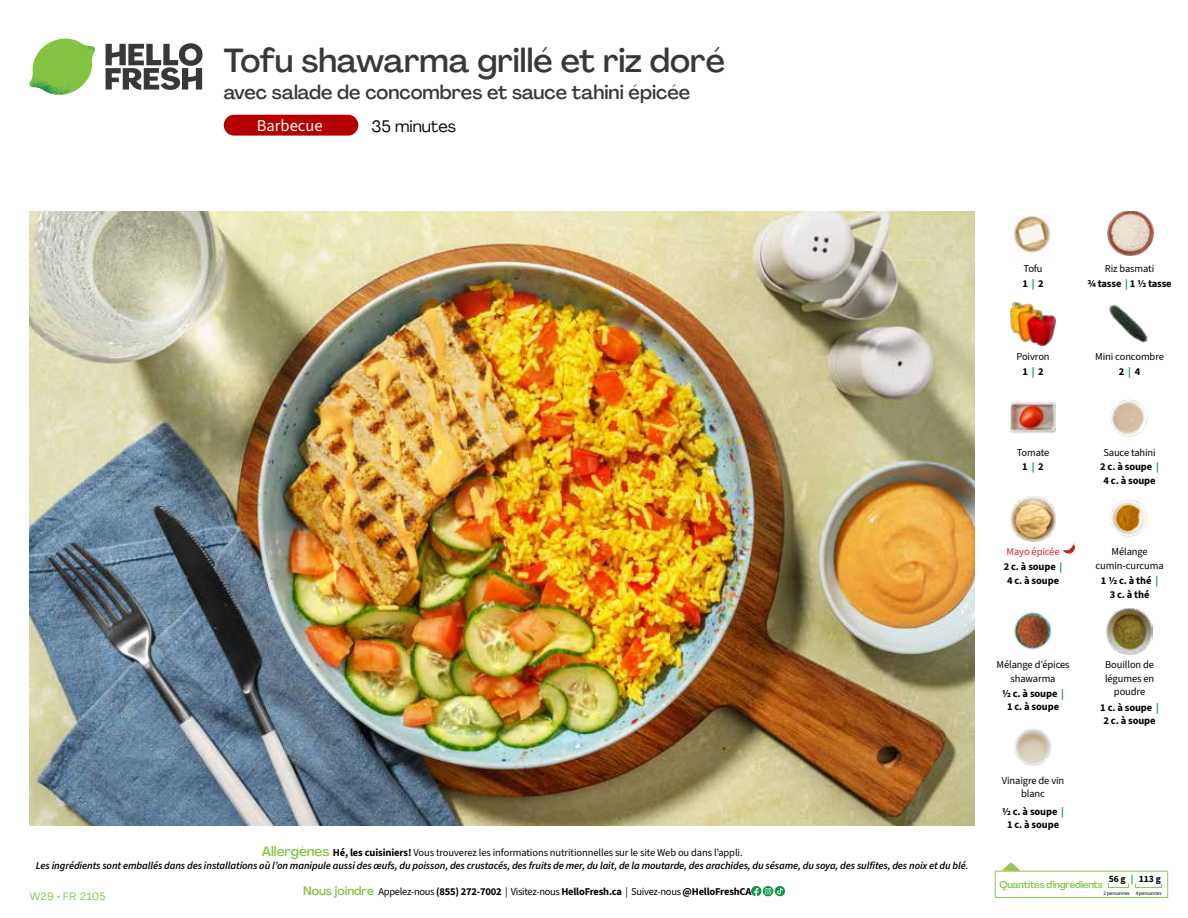
<style>
.page{position:relative;width:1188px;height:918px;background:#fff}
.page>*{position:absolute;margin:0;border:0;box-sizing:border-box;transform-origin:0 0}
.t1{font:500 33px "Agrandir";letter-spacing:-.005em;color:#383839}
.t2{font:500 19.5px "Agrandir";color:#383839}
.t3{font:16.5px "Agrandir";color:#000}
.t4{font:16.5px "Source Sans 3";color:#fff}
.t5{font:italic 600 10.5px/13.5px "Source Sans 3";letter-spacing:-.01em;color:#000;text-align:center}
.t6{font:700 10.5px/13.5px "Source Sans 3";letter-spacing:-.01em;color:#000;text-align:center}
.t7{font:10.5px/13.5px "Source Sans 3";letter-spacing:-.01em;color:#000;text-align:center}
.t8{font:10.5px/14.9px "Source Sans 3";letter-spacing:-.01em;color:#ed1d24}
.t9{font:10.5px "Agrandir";letter-spacing:.05em;color:#82c341}
.t10{font:500 9.75px "Agrandir";letter-spacing:-.025em;color:#82c341}
.t11{font:700 9.6px "Source Sans 3";color:#000}
.t12{font:5.25px "Source Sans 3";letter-spacing:-.01em;color:#000}
.s1{font-family:"Agrandir";font-weight:500;font-style:normal;font-size:13.5px;color:#82c341}
.s2{font-weight:700;font-style:normal}
.s3{font-weight:400;font-style:normal}
.s4{font-family:"Agrandir";font-weight:500;font-size:12px;color:#82c341}
.s5{font-weight:400}
.s6{font-weight:700}
.s7{font-weight:700;color:#0b9446}
.s8{color:#0b9446}
.s9{font-weight:700;color:#000}
</style>
<div class="page">
<svg style="left:106px;top:43px;width:97px;height:47px"></svg>
<svg style="left:34px;top:39px;width:59px;height:38px"></svg>
<img style="left:65px;top:39px;width:30px;height:25px">
<img style="left:33px;top:60px;width:56px;height:10px">
<img style="left:29px;top:64px;width:58px;height:31px">
<img style="left:64px;top:70px;width:25px;height:24px">
<img style="left:30px;top:211px;width:945px;height:615px">
<svg style="left:775px;top:886px;width:10px;height:10px"></svg>
<svg style="left:751px;top:886px;width:32px;height:10px"></svg>
<svg style="left:1002px;top:862px;width:19px;height:9px"></svg>
<div style="left:995px;top:871px;width:173px;height:27px;border:1px solid #91c84e"></div>
<div style="left:1108px;top:883px;width:21px;height:5px;border:1px solid #91c84e"></div>
<div style="left:1135px;top:883px;width:27px;height:5px;border:1px solid #91c84e"></div>
<svg style="left:1063px;top:542px;width:12px;height:12px"></svg>
<img style="left:1011px;top:302px;width:45px;height:44px">
<img style="left:1109px;top:304px;width:39px;height:39px">
<img style="left:1011px;top:401px;width:45px;height:33px">
<img style="left:1110px;top:399px;width:38px;height:38px">
<img style="left:1011px;top:496px;width:45px;height:46px">
<img style="left:1110px;top:499px;width:38px;height:38px">
<img style="left:1014px;top:612px;width:38px;height:38px">
<img style="left:1014px;top:728px;width:38px;height:38px">
<img style="left:1108px;top:211px;width:45px;height:45px">
<img style="left:1010px;top:212px;width:45px;height:41px">
<img style="left:1107px;top:609px;width:45px;height:45px">
<div style="left:224px;top:115px;width:134px;height:21px;background:#b40000;border-radius:10px"></div>
<h1 class="t1" style="left:224px;top:40px;width:503px">Tofu shawarma grillé et riz doré</h1>
<h2 class="t2" style="left:224px;top:80px;width:468px">avec salade de concombres et sauce tahini épicée</h2>
<h3 class="t3" style="left:372px;top:116px;width:86px">35 minutes</h3>
<h3 class="t4" style="left:257px;top:116px;width:67px">Barbecue</h3>
<p class="t5" style="left:36px;top:845px;width:934px"><span class="s1">Allergènes</span> <span class="s2">Hé, les cuisiniers!</span> <span class="s3">Vous trouverez les informations nutritionnelles sur le site Web ou dans l’appli.<br></span>Les ingrédients sont emballés dans des installations où l’on manipule aussi des œufs, du poisson, des crustacés, des fruits de mer, du lait, de la moutarde, des arachides, du sésame, du soya, des sulfites, des noix et du blé.</p>
<p class="t9" style="left:30px;top:890px;width:77px">W29 • FR 2105</p>
<p class="t6" style="left:303px;top:885px;width:450px"><span class="s4">Nous joindre</span> <span class="s5">Appelez-nous</span> (855) 272-7002 <span class="s5">| Visitez-nous</span> HelloFresh.ca <span class="s5">| Suivez-nous</span> @HelloFreshCA</p>
<p class="t7" style="left:1022px;top:261px;width:23px;line-height:15.6px;text-align:left">Tofu<br><span class="s6">1</span> <span class="s7">|</span> <span class="s6">2</span></p>
<p class="t6" style="left:1087px;top:261px;width:86px;line-height:15.6px"><span class="s5">Riz basmati<br></span>¾ tasse <span class="s8">|</span> 1 ½ tasse</p>
<p class="t7" style="left:1016px;top:349px;width:35px;line-height:14.9px">Poivron<br><span class="s6">1</span> <span class="s7">|</span> <span class="s6">2</span></p>
<p class="t7" style="left:1095px;top:349px;width:70px;line-height:14.9px">Mini concombre<br><span class="s6">2</span> <span class="s7">|</span> <span class="s6">4</span></p>
<p class="t7" style="left:1017px;top:445px;width:34px;line-height:14.9px">Tomate<br><span class="s6">1</span> <span class="s7">|</span> <span class="s6">2</span></p>
<p class="t7" style="left:1100px;top:445px;width:60px;line-height:14.9px;text-align:left">Sauce tahini<br><span class="s6">2 c. à soupe</span> <span class="s7">|</span></p>
<p class="t6" style="left:1104px;top:474px;width:54px">4 c. à soupe</p>
<p class="t8" style="left:1004px;top:545px;width:60px">Mayo épicée<br><span class="s9">2 c. à soupe</span> <span class="s7">|</span></p>
<p class="t6" style="left:1007px;top:573px;width:54px">4 c. à soupe</p>
<p class="t7" style="left:997px;top:658px;width:75px">Mélange d’épices shawarma</p>
<p class="t6" style="left:1002px;top:687px;width:64px">½ c. à soupe <span class="s8">|<br></span>1 c. à soupe</p>
<p class="t7" style="left:1002px;top:774px;width:64px">Vinaigre de vin blanc</p>
<p class="t6" style="left:1002px;top:805px;width:64px">½ c. à soupe <span class="s8">|<br></span>1 c. à soupe</p>
<p class="t7" style="left:1096px;top:545px;width:70px">Mélange cumin-curcuma</p>
<p class="t6" style="left:1101px;top:574px;width:59px">1 ½ c. à thé <span class="s8">|<br></span>3 c. à thé</p>
<p class="t7" style="left:1105px;top:658px;width:51px">Bouillon de légumes en poudre</p>
<p class="t6" style="left:1100px;top:700px;width:60px">1 c. à soupe <span class="s8">|<br></span>2 c. à soupe</p>
<p class="t11" style="left:1109px;top:872px;width:54px">56 g <span class="s8">|</span> 113 g</p>
<p class="t12" style="left:1103px;top:890px;width:60px">2 personnes 4 personnes</p>
<p class="t10" style="left:1000px;top:878px;width:105px">Quantités d'ingrédients</p>
</div>
